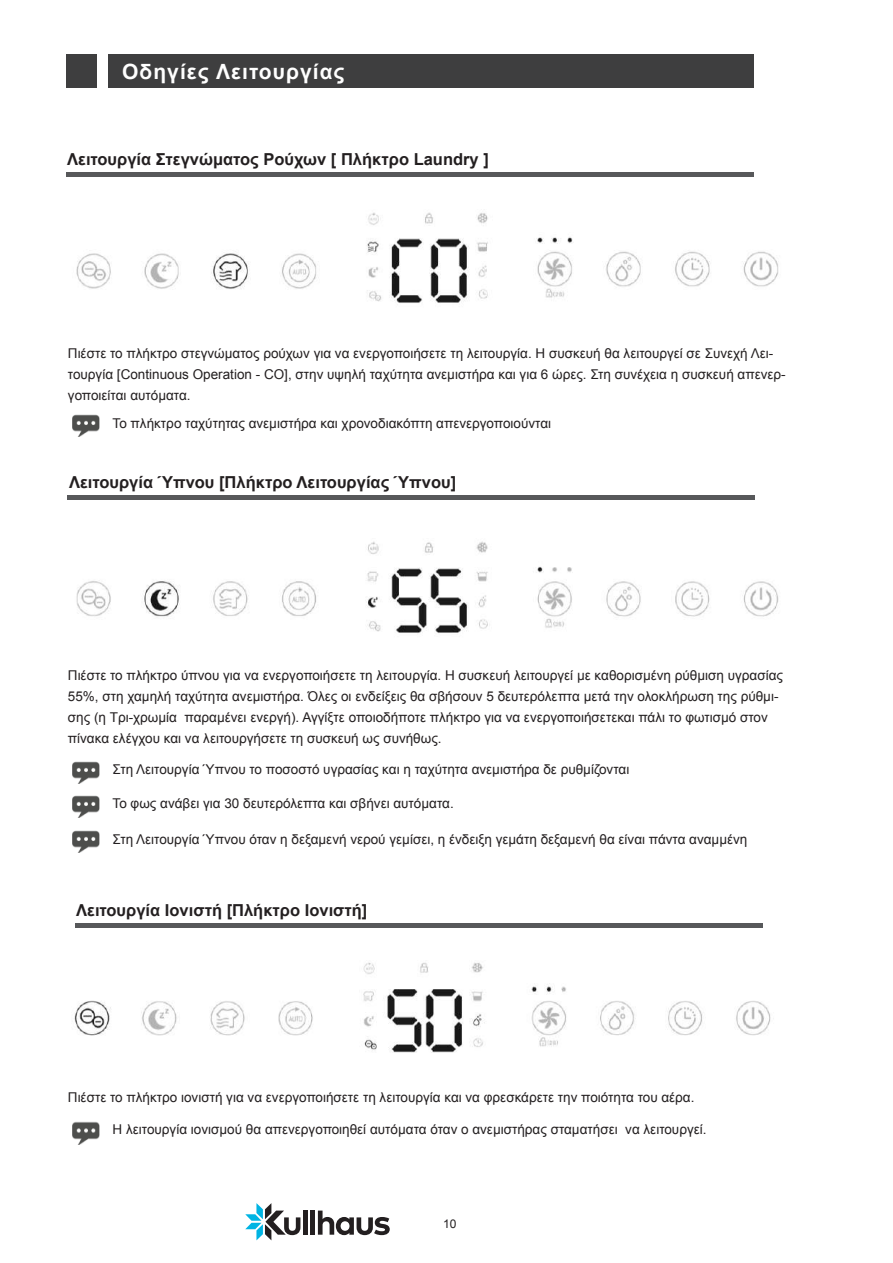
<style>
.page{position:relative;width:893px;height:1263px;background:#fff}
.page>*{position:absolute;margin:0;border:0;box-sizing:border-box;transform-origin:0 0}
.t1{font:700 21px "Arial";letter-spacing:.05em;color:#fff}
.t2{font:700 16.5px "Arial";color:#231f20}
.t3{font:13.5px/21px "Arial";color:#231f20}
.t4{font:12px "Arial";color:#231f20}
</style>
<div class="page">
<div style="left:303px;top:1210px;width:5px;height:25px;background:#231f20"></div>
<div style="left:310px;top:1210px;width:5px;height:25px;background:#231f20"></div>
<svg style="left:318px;top:1210px;width:72px;height:25px"></svg>
<svg style="left:245px;top:1203px;width:55px;height:37px"></svg>
<div style="left:108px;top:55px;width:646px;height:33px;background:#3e3e3f"></div>
<div style="left:66px;top:55px;width:31px;height:33px;background:#3e3e3f"></div>
<div style="left:75px;top:923px;width:687px;height:5px;background:#57585a"></div>
<img style="left:74px;top:962px;width:697px;height:91px">
<img style="left:72px;top:1121px;width:28px;height:23px">
<div style="left:66px;top:172px;width:687px;height:5px;background:#57585a"></div>
<img style="left:76px;top:212px;width:703px;height:91px">
<img style="left:72px;top:414px;width:28px;height:22px">
<hr style="left:68px;top:495px;width:687px;height:4px;background:#57585a">
<img style="left:76px;top:541px;width:703px;height:92px">
<img style="left:72px;top:761px;width:28px;height:23px">
<img style="left:72px;top:795px;width:28px;height:23px">
<img style="left:72px;top:830px;width:28px;height:23px">
<h1 class="t1" style="left:122px;top:58px;width:224px">Οδηγίες Λειτουργίας</h1>
<p class="t2" style="left:67px;top:149px;width:423px">Λειτουργία Στεγνώματος Ρούχων [ Πλήκτρο Laundry ]</p>
<p class="t3" style="left:68px;top:343px;width:719px">Πιέστε το πλήκτρο στεγνώματος ρούχων για να ενεργοποιήσετε τη λειτουργία. Η συσκευή θα λειτουργεί σε Συνεχή Λει&shy;τουργία [Continuous Operation - CO], στην υψηλή ταχύτητα ανεμιστήρα και για 6 ώρες. Στη συνέχεια η συσκευή απενερ&shy;γοποιείται αυτόματα.</p>
<p class="t3" style="left:113px;top:413px;width:440px">Το πλήκτρο ταχύτητας ανεμιστήρα και χρονοδιακόπτη απενεργοποιούνται</p>
<p class="t2" style="left:69px;top:471px;width:389px">Λειτουργία Ύπνου [Πλήκτρο Λειτουργίας Ύπνου]</p>
<p class="t3" style="left:68px;top:665px;width:717px">Πιέστε το πλήκτρο ύπνου για να ενεργοποιήσετε τη λειτουργία. Η συσκευή λειτουργεί με καθορισμένη ρύθμιση υγρασίας 55%, στη χαμηλή ταχύτητα ανεμιστήρα. Όλες οι ενδείξεις θα σβήσουν 5 δευτερόλεπτα μετά την ολοκλήρωση της ρύθμι&shy;σης (η Τρι-χρωμία παραμένει ενεργή). Αγγίξτε οποιοδήποτε πλήκτρο για να ενεργοποιήσετεκαι πάλι το φωτισμό στον πίνακα ελέγχου και να λειτουργήσετε τη συσκευή ως συνήθως.</p>
<p class="t3" style="left:113px;top:759px;width:518px">Στη Λειτουργία Ύπνου το ποσοστό υγρασίας και η ταχύτητα ανεμιστήρα δε ρυθμίζονται</p>
<p class="t3" style="left:113px;top:793px;width:343px">Το φως ανάβει για 30 δευτερόλεπτα και σβήνει αυτόματα.</p>
<p class="t3" style="left:113px;top:829px;width:636px">Στη Λειτουργία Ύπνου όταν η δεξαμενή νερού γεμίσει, η ένδειξη γεμάτη δεξαμενή θα είναι πάντα αναμμένη</p>
<p class="t2" style="left:76px;top:900px;width:293px">Λειτουργία Ιονιστή [Πλήκτρο Ιονιστή]</p>
<p class="t3" style="left:68px;top:1087px;width:628px">Πιέστε το πλήκτρο ιονιστή για να ενεργοποιήσετε τη λειτουργία και να φρεσκάρετε την ποιότητα του αέρα.</p>
<p class="t3" style="left:113px;top:1119px;width:595px">Η λειτουργία ιονισμού θα απενεργοποιηθεί αυτόματα όταν ο ανεμιστήρας σταματήσει να λειτουργεί.</p>
<p class="t4" style="left:443px;top:1216px;width:15px">10</p>
</div>
